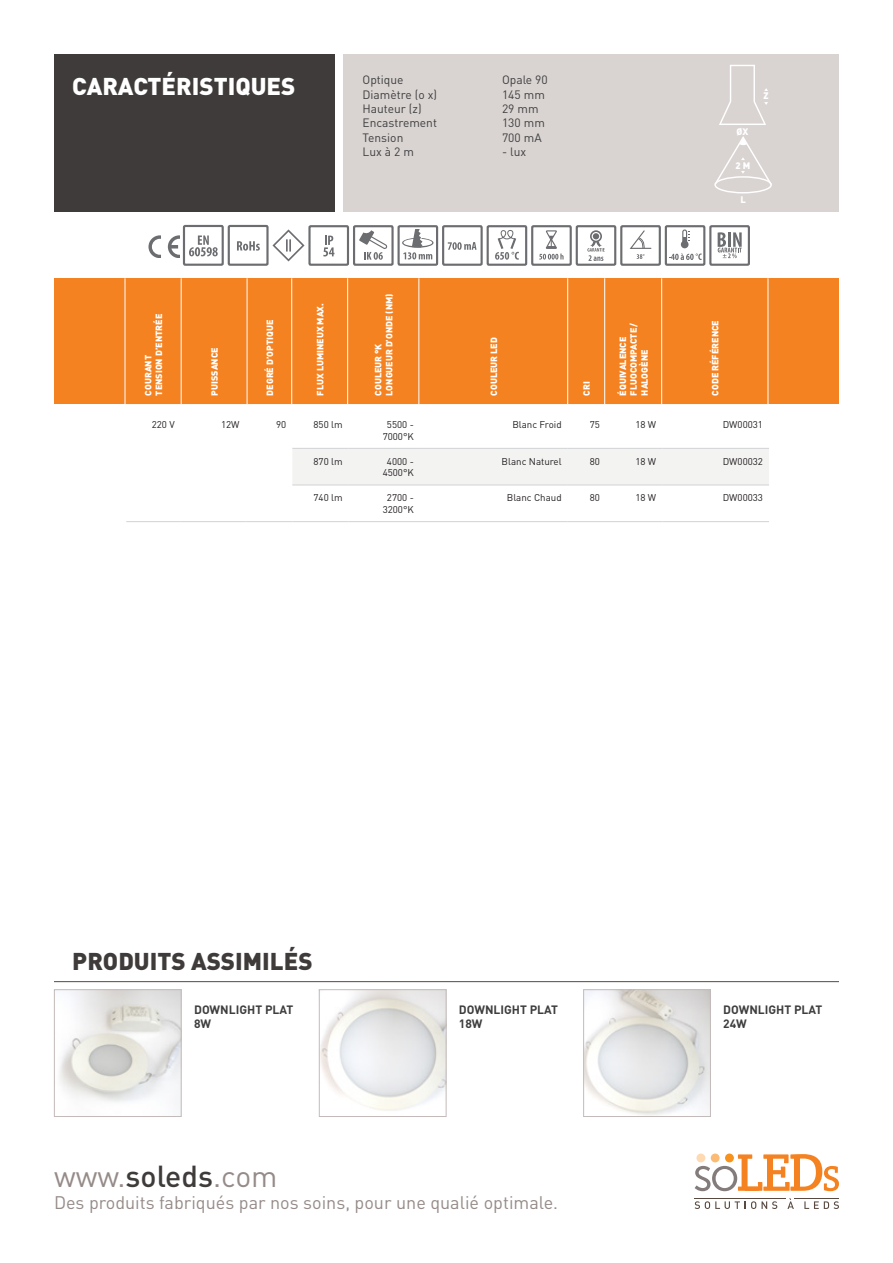
<style>
.page{position:relative;width:893px;height:1263px;background:#fff}
.page>*{position:absolute;margin:0;border:0;box-sizing:border-box;transform-origin:0 0}
.t1{font:30px "DIN";color:#958b88}
.t2{font:900 24px "DIN";color:#3f3b3a}
.t3{font:900 24px "DIN";color:#fff}
.t4{font:18px "DIN";color:#958b88}
.t5{font:12px "DIN";color:#3e3e3f}
.t6{font:700 12px/14.4px "DIN";color:#3e3e3f}
.t7{font:9.75px/11.7px "DIN";color:#231f20;text-align:center}
.t8{font:900 9.45px "DIN";color:#fff}
.t9{font:900 9px/10.8px "DIN";color:#fff}
.s1{font-weight:500;color:#3f3b3a}
</style>
<div class="page">
<svg style="left:695px;top:1154px;width:144px;height:37px"></svg>
<div style="left:725px;top:1153px;width:9px;height:9px;background:#f7931d;border-radius:50%"></div>
<div style="left:711px;top:1153px;width:9px;height:9px;background:#fcbb74;border-radius:50%"></div>
<div style="left:696px;top:1153px;width:9px;height:9px;background:#fedab3;border-radius:50%"></div>
<svg style="left:695px;top:1201px;width:82px;height:8px"></svg>
<svg style="left:787px;top:1198px;width:7px;height:11px"></svg>
<svg style="left:804px;top:1201px;width:35px;height:8px"></svg>
<hr style="left:794px;top:1198px;width:45px;height:1px;background:#594a41">
<hr style="left:695px;top:1198px;width:91px;height:1px;background:#594a41">
<div style="left:292px;top:449px;width:477px;height:36px;background:#f3f3f2"></div>
<hr style="left:292px;top:448px;width:57px;height:1px;background:#d1d2d4">
<hr style="left:349px;top:448px;width:71px;height:1px;background:#d1d2d4">
<hr style="left:420px;top:448px;width:148px;height:1px;background:#d1d2d4">
<hr style="left:568px;top:448px;width:38px;height:1px;background:#d1d2d4">
<hr style="left:606px;top:448px;width:56px;height:1px;background:#d1d2d4">
<hr style="left:662px;top:448px;width:107px;height:1px;background:#d1d2d4">
<hr style="left:292px;top:485px;width:57px;height:1px;background:#d1d2d4">
<hr style="left:349px;top:485px;width:71px;height:1px;background:#d1d2d4">
<hr style="left:420px;top:485px;width:148px;height:1px;background:#d1d2d4">
<hr style="left:568px;top:485px;width:38px;height:1px;background:#d1d2d4">
<hr style="left:606px;top:485px;width:56px;height:1px;background:#d1d2d4">
<hr style="left:662px;top:485px;width:107px;height:1px;background:#d1d2d4">
<hr style="left:126px;top:521px;width:55px;height:1px;background:#d1d2d4">
<hr style="left:181px;top:521px;width:65px;height:1px;background:#d1d2d4">
<hr style="left:246px;top:521px;width:46px;height:1px;background:#d1d2d4">
<hr style="left:292px;top:521px;width:57px;height:1px;background:#d1d2d4">
<hr style="left:349px;top:521px;width:71px;height:1px;background:#d1d2d4">
<hr style="left:420px;top:521px;width:148px;height:1px;background:#d1d2d4">
<hr style="left:568px;top:521px;width:38px;height:1px;background:#d1d2d4">
<hr style="left:606px;top:521px;width:56px;height:1px;background:#d1d2d4">
<hr style="left:662px;top:521px;width:107px;height:1px;background:#d1d2d4">
<div style="left:54px;top:54px;width:280px;height:157px;background:#3f3b3a"></div>
<div style="left:344px;top:54px;width:495px;height:157px;background:#d9d4d2"></div>
<div style="left:714px;top:176px;width:58px;height:17px;border:1px solid #fff;border-radius:50%"></div>
<svg style="left:714px;top:136px;width:58px;height:50px"></svg>
<svg style="left:719px;top:64px;width:49px;height:61px"></svg>
<div style="left:54px;top:278px;width:785px;height:126px;background:#f58220"></div>
<svg style="left:180px;top:278px;width:588px;height:126px"></svg>
<hr style="left:181px;top:278px;width:1px;height:126px;background:#fff">
<hr style="left:247px;top:278px;width:1px;height:126px;background:#fff">
<hr style="left:291px;top:278px;width:1px;height:126px;background:#fff">
<hr style="left:347px;top:278px;width:1px;height:126px;background:#fff">
<hr style="left:418px;top:278px;width:1px;height:126px;background:#fff">
<hr style="left:567px;top:278px;width:1px;height:126px;background:#fff">
<hr style="left:604px;top:278px;width:1px;height:126px;background:#fff">
<hr style="left:661px;top:278px;width:1px;height:126px;background:#fff">
<hr style="left:125px;top:278px;width:1px;height:126px;background:#fff">
<hr style="left:768px;top:278px;width:1px;height:126px;background:#fff">
<hr style="left:54px;top:981px;width:785px;height:1px;background:#594a41">
<img style="left:60px;top:991px;width:120px;height:113px">
<div style="left:54px;top:989px;width:128px;height:128px;border:1px solid #c3bbb9"></div>
<img style="left:321px;top:991px;width:123px;height:120px">
<div style="left:319px;top:989px;width:127px;height:128px;border:1px solid #c3bbb9"></div>
<img style="left:585px;top:991px;width:124px;height:124px">
<div style="left:583px;top:989px;width:128px;height:128px;border:1px solid #c3bbb9"></div>
<svg style="left:148px;top:235px;width:31px;height:22px"></svg>
<div style="left:183px;top:225px;width:41px;height:41px;border:2px solid #6c6d70"></div>
<svg style="left:189px;top:235px;width:29px;height:21px"></svg>
<div style="left:228px;top:225px;width:41px;height:41px;border:2px solid #6c6d70"></div>
<svg style="left:237px;top:241px;width:23px;height:10px"></svg>
<svg style="left:272px;top:229px;width:33px;height:32px"></svg>
<div style="left:308px;top:225px;width:41px;height:41px;border:2px solid #6c6d70"></div>
<svg style="left:323px;top:236px;width:11px;height:20px"></svg>
<div style="left:353px;top:225px;width:41px;height:41px;border:2px solid #6c6d70"></div>
<svg style="left:359px;top:230px;width:29px;height:30px"></svg>
<div style="left:397px;top:225px;width:41px;height:41px;border:2px solid #6c6d70"></div>
<svg style="left:402px;top:229px;width:31px;height:30px"></svg>
<svg style="left:448px;top:242px;width:29px;height:8px"></svg>
<div style="left:442px;top:225px;width:41px;height:41px;border:2px solid #6c6d70"></div>
<div style="left:487px;top:225px;width:40px;height:41px;border:2px solid #6c6d70"></div>
<svg style="left:495px;top:230px;width:24px;height:30px"></svg>
<div style="left:531px;top:225px;width:41px;height:41px;border:2px solid #6c6d70"></div>
<svg style="left:539px;top:230px;width:25px;height:30px"></svg>
<div style="left:576px;top:225px;width:40px;height:41px;border:2px solid #6c6d70"></div>
<div style="left:590px;top:230px;width:12px;height:12px;border:2px solid #6c6d70;border-radius:50%"></div>
<svg style="left:587px;top:233px;width:18px;height:28px"></svg>
<div style="left:620px;top:225px;width:41px;height:41px;border:2px solid #6c6d70"></div>
<svg style="left:629px;top:230px;width:23px;height:29px"></svg>
<div style="left:665px;top:225px;width:40px;height:41px;border:2px solid #6c6d70"></div>
<div style="left:681px;top:241px;width:7px;height:7px;background:#6c6d70;border-radius:50%"></div>
<svg style="left:682px;top:229px;width:7px;height:16px"></svg>
<svg style="left:669px;top:253px;width:33px;height:7px"></svg>
<div style="left:709px;top:225px;width:41px;height:41px;border:2px solid #6c6d70"></div>
<svg style="left:718px;top:232px;width:24px;height:26px"></svg>
<h2 class="t3" style="left:72px;top:70px;width:225px">CARACTÉRISTIQUES</h2>
<h3 class="t5" style="left:363px;top:72px;width:43px">Optique</h3>
<h3 class="t5" style="left:502px;top:72px;width:47px">Opale 90</h3>
<h3 class="t5" style="left:363px;top:87px;width:76px">Diamètre (o x)</h3>
<h3 class="t5" style="left:502px;top:87px;width:44px">145 mm</h3>
<h3 class="t5" style="left:363px;top:101px;width:61px">Hauteur (z)</h3>
<h3 class="t5" style="left:502px;top:101px;width:38px">29 mm</h3>
<h3 class="t5" style="left:363px;top:116px;width:76px">Encastrement</h3>
<h3 class="t5" style="left:502px;top:116px;width:44px">130 mm</h3>
<h3 class="t5" style="left:363px;top:130px;width:42px">Tension</h3>
<h3 class="t5" style="left:502px;top:130px;width:41px">700 mA</h3>
<h3 class="t5" style="left:363px;top:144px;width:53px">Lux à 2 m</h3>
<h3 class="t5" style="left:502px;top:144px;width:26px">- lux</h3>
<p class="t8" style="left:736px;top:125px;width:13px">ØX</p>
<p class="t8" style="left:735px;top:160px;width:15px">2 M</p>
<p class="t8" style="left:740px;top:193px;width:7px">L</p>
<p class="t8" style="left:764px;top:90px;width:7px">Z</p>
<p class="t9" style="left:142px;top:395px;width:82px;rotate:-90deg">COURANT<br>TENSION D’ENTRÉE</p>
<p class="t9" style="left:209px;top:395px;width:49px;rotate:-90deg">PUISSANCE</p>
<p class="t9" style="left:264px;top:395px;width:76px;rotate:-90deg">DEGRÉ D’OPTIQUE</p>
<p class="t9" style="left:314px;top:395px;width:94px;rotate:-90deg">FLUX LUMINEUX MAX.</p>
<p class="t9" style="left:372px;top:395px;width:103px;rotate:-90deg">COULEUR °K<br>LONGUEUR D’ONDE (NM)</p>
<p class="t9" style="left:488px;top:395px;width:60px;rotate:-90deg">COULEUR LED</p>
<p class="t9" style="left:581px;top:395px;width:16px;rotate:-90deg">CRI</p>
<p class="t9" style="left:617px;top:395px;width:74px;rotate:-90deg">ÉQUIVALENCE<br>FLUOCOMPACTE /<br>HALOGÈNE</p>
<p class="t9" style="left:709px;top:395px;width:76px;rotate:-90deg">CODE RÉFÉRENCE</p>
<p class="t7" style="left:152px;top:419px;width:25px">220 V</p>
<p class="t7" style="left:221px;top:419px;width:20px">12W</p>
<p class="t7" style="left:276px;top:419px;width:12px">90</p>
<p class="t7" style="left:313px;top:419px;width:31px">850 lm</p>
<p class="t7" style="left:383px;top:419px;width:33px">5500 -<br>7000°K</p>
<p class="t7" style="left:512px;top:419px;width:51px">Blanc Froid</p>
<p class="t7" style="left:590px;top:419px;width:12px">75</p>
<p class="t7" style="left:635px;top:419px;width:22px">18 W</p>
<p class="t7" style="left:723px;top:419px;width:42px">DW00031</p>
<p class="t7" style="left:314px;top:455px;width:31px">870 lm</p>
<p class="t7" style="left:383px;top:455px;width:33px">4000 -<br>4500°K</p>
<p class="t7" style="left:502px;top:455px;width:62px">Blanc Naturel</p>
<p class="t7" style="left:590px;top:455px;width:12px">80</p>
<p class="t7" style="left:635px;top:455px;width:22px">18 W</p>
<p class="t7" style="left:723px;top:455px;width:42px">DW00032</p>
<p class="t7" style="left:314px;top:492px;width:31px">740 lm</p>
<p class="t7" style="left:383px;top:492px;width:33px">2700 -<br>3200°K</p>
<p class="t7" style="left:507px;top:492px;width:56px">Blanc Chaud</p>
<p class="t7" style="left:590px;top:492px;width:12px">80</p>
<p class="t7" style="left:635px;top:492px;width:22px">18 W</p>
<p class="t7" style="left:723px;top:492px;width:42px">DW00033</p>
<h2 class="t2" style="left:72px;top:945px;width:242px">PRODUITS ASSIMILÉS</h2>
<h3 class="t6" style="left:194px;top:1001px;width:101px">DOWNLIGHT PLAT<br>8W</h3>
<h3 class="t6" style="left:459px;top:1001px;width:101px">DOWNLIGHT PLAT<br>18W</h3>
<h3 class="t6" style="left:723px;top:1001px;width:101px">DOWNLIGHT PLAT<br>24W</h3>
<h1 class="t1" style="left:54px;top:1158px;width:225px">www.<span class="s1">soleds</span>.com</h1>
<h3 class="t4" style="left:54px;top:1191px;width:506px">Des produits fabriqués par nos soins, pour une qualié optimale.</h3>
</div>
